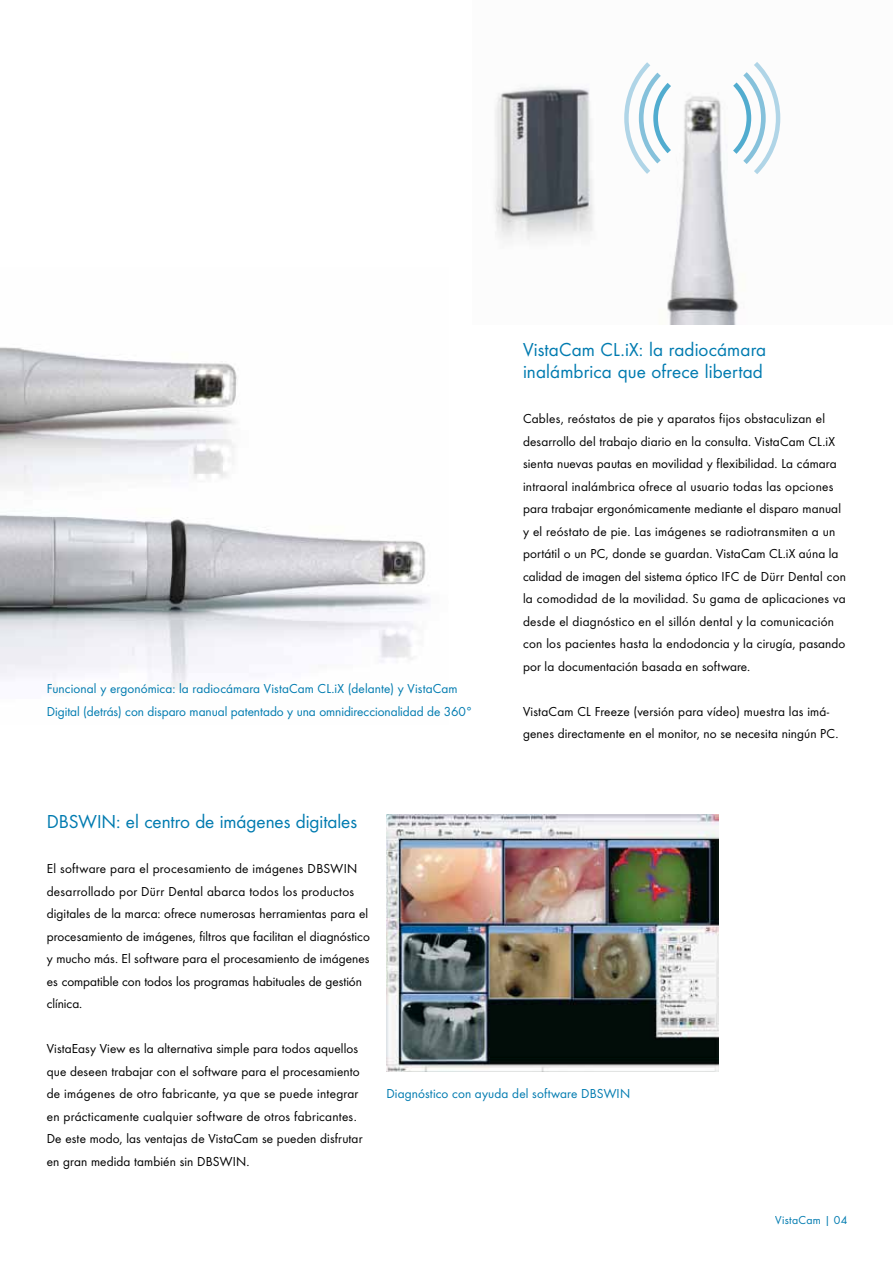
<style>
.page{position:relative;width:893px;height:1263px;background:#fff}
.page>*{position:absolute;margin:0;border:0;box-sizing:border-box;transform-origin:0 0}
.t1{font:19.5px/22.5px "Futura TOT Boo";letter-spacing:.005em;color:#007bb0}
.t2{font:13.5px/22.5px "Futura TOT Boo";letter-spacing:.01em;color:#000}
.t3{font:13.5px/22.5px "Futura TOT Boo";letter-spacing:.005em;color:#007bb0}
.t4{font:12px "Futura TOT Boo";letter-spacing:.02em;color:#007bb0}
</style>
<div class="page">
<img style="left:0;top:347px;width:430px;height:343px">
<img style="left:387px;top:814px;width:331px;height:257px">
<img style="left:494px;top:86px;width:245px;height:238px">
<svg style="left:622px;top:62px;width:54px;height:117px"></svg>
<svg style="left:728px;top:62px;width:53px;height:117px"></svg>
<p class="t3" style="left:47px;top:677px;width:428px">Funcional y ergonómica: la radiocámara VistaCam CL.iX (delante) y VistaCam<br>Digital (detrás) con disparo manual patentado y una omnidireccionalidad de 360°</p>
<h1 class="t1" style="left:523px;top:338px;width:245px">VistaCam CL.iX: la radiocámara inalámbrica que ofrece libertad</h1>
<p class="t2" style="left:523px;top:407px;width:324px">Cables, reóstatos de pie y aparatos fijos obstaculizan el desarrollo del trabajo diario en la consulta. VistaCam CL.iX sienta nuevas pautas en movilidad y flexibilidad. La cámara intraoral inalámbrica ofrece al usuario todas las opciones para trabajar ergonómicamente mediante el disparo manual y el reóstato de pie. Las imágenes se radiotransmiten a un portátil o un PC, donde se guardan. VistaCam CL.iX aúna la calidad de imagen del sistema óptico IFC de Dürr Dental con la comodidad de la movilidad. Su gama de aplicaciones va desde el diagnóstico en el sillón dental y la comunicación con los pacientes hasta la endodoncia y la cirugía, pasando por la documentación basada en software.</p>
<p class="t2" style="left:523px;top:700px;width:317px">VistaCam CL Freeze (versión para vídeo) muestra las imá&shy;genes directamente en el monitor, no se necesita ningún PC.</p>
<h1 class="t1" style="left:47px;top:810px;width:312px">DBSWIN: el centro de imágenes digitales</h1>
<p class="t2" style="left:47px;top:857px;width:325px">El software para el procesamiento de imágenes DBSWIN desarrollado por Dürr Dental abarca todos los productos digitales de la marca: ofrece numerosas herramientas para el procesamiento de imágenes, filtros que facilitan el diagnóstico y mucho más. El software para el procesamiento de imágenes es compatible con todos los programas habituales de gestión clínica.</p>
<p class="t2" style="left:47px;top:1037px;width:317px">VistaEasy View es la alternativa simple para todos aquellos que deseen trabajar con el software para el procesamiento de imágenes de otro fabricante, ya que se puede integrar en prácticamente cualquier software de otros fabricantes.<br>De este modo, las ventajas de VistaCam se pueden disfrutar en gran medida también sin DBSWIN.</p>
<p class="t3" style="left:386px;top:1082px;width:245px">Diagnóstico con ayuda del software DBSWIN</p>
<p class="t4" style="left:775px;top:1213px;width:74px">VistaCam | 04</p>
</div>
